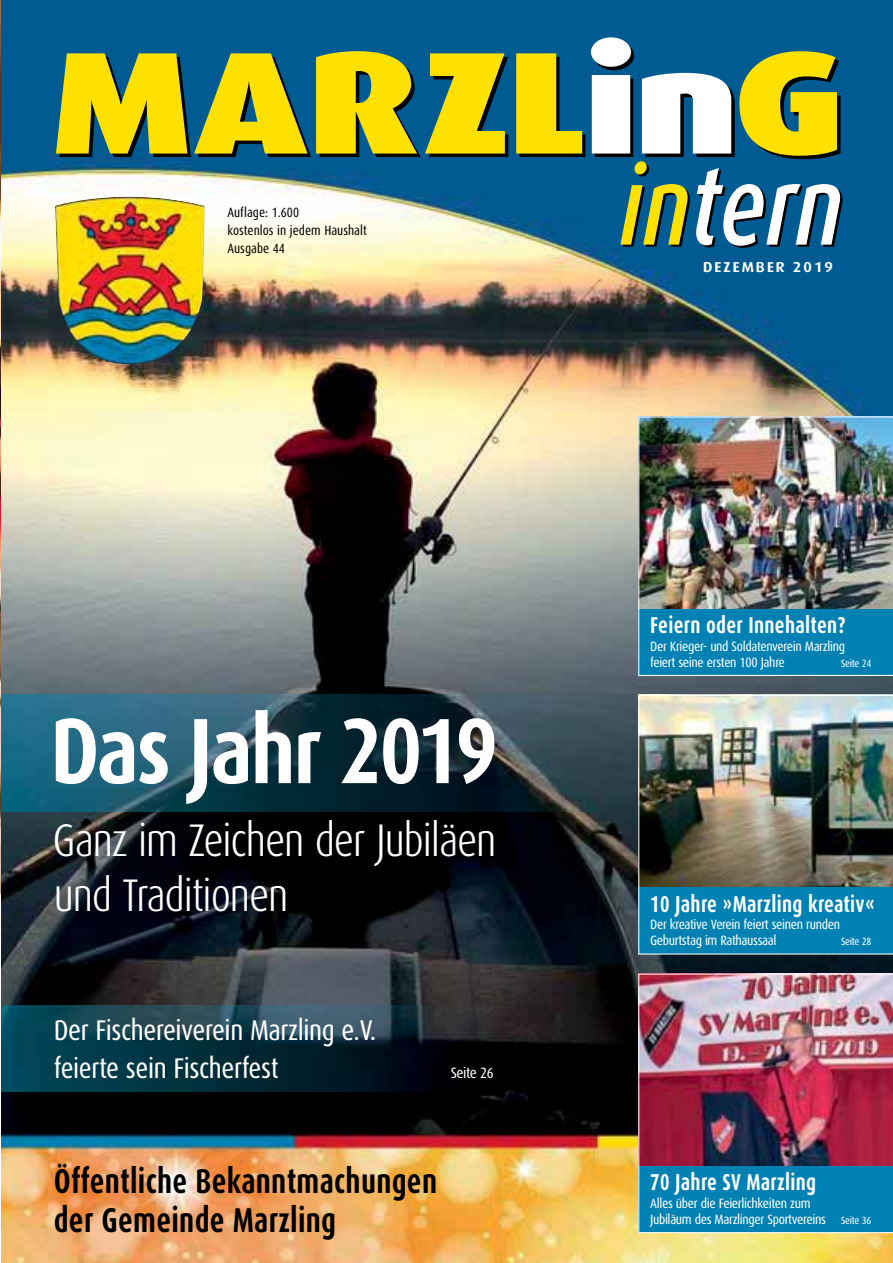
<style>
.page{position:relative;width:893px;height:1263px;background:#fff}
.page>*{position:absolute;margin:0;border:0;box-sizing:border-box;transform-origin:0 0}
.t1{font:900 145.65px "Dax Wide";letter-spacing:.01em;color:#ffe100}
.t2{font:italic 500 110.4px "Dax Condensed";color:#fff;scale:.91 1}
.t3{font:700 93px "Dax Condensed";letter-spacing:-.025em;color:#fff}
.t4{font:300 45.75px/54.4px "Dax Condensed";letter-spacing:-.025em;color:#fff}
.t5{font:700 34.5px/39px "Dax Condensed";letter-spacing:.01em;color:#000;scale:.9 1}
.t6{font:28.5px/37.5px "Dax Condensed";letter-spacing:-.015em;color:#fff}
.t7{font:700 22.95px "Dax Condensed";letter-spacing:.015em;color:#fff;scale:.9 1}
.t8{font:15px "Dax Condensed";letter-spacing:-.025em;color:#fff}
.t9{font:700 14.25px "Dax Wide";letter-spacing:.155em;color:#fff;scale:.92 1}
.t10{font:13.5px/16.2px "Dax Condensed";letter-spacing:-.025em;color:#fff}
.t11{font:13.5px/18px "Dax Condensed";color:#060001}
.t12{font:10.5px "Dax Condensed";letter-spacing:-.025em;color:#fff}
.s1{color:#000}
.s2{color:#ffe100}
.s3{font-size:10.5px}
</style>
<div class="page">
<img style="left:1px;top:0;width:892px;height:1263px">
<img style="left:55px;top:197px;width:113px;height:9px">
<img style="left:1px;top:695px;width:637px;height:116px">
<img style="left:1px;top:1005px;width:510px;height:86px">
<img style="left:638px;top:416px;width:255px;height:818px">
<h1 class="t1" style="left:52px;top:53px;width:797px">MARZL<span class="s1">inG</span></h1>
<h2 class="t2" style="left:619px;top:151px;width:247px"><span class="s2">in</span>tern</h2>
<p class="t9" style="left:703px;top:259px;width:143px">DEZEMBER 2019</p>
<p class="t11" style="left:227px;top:203px;width:141px">Auflage: 1.600<br>kostenlos in jedem Haushalt<br>Ausgabe 44</p>
<h3 class="t3" style="left:50px;top:704px;width:449px">Das Jahr 2019</h3>
<h3 class="t4" style="left:53px;top:813px;width:445px">Ganz im Zeichen der Jubiläen und Traditionen</h3>
<h3 class="t6" style="left:54px;top:1013px;width:324px">Der Fischereiverein Marzling e.V. feierte sein Fischerfest</h3>
<p class="t8" style="left:451px;top:1065px;width:45px">Seite 26</p>
<h3 class="t5" style="left:54px;top:1163px;width:427px">Öffentliche Bekannt machungen der Gemeinde Marzling</h3>
<h3 class="t7" style="left:650px;top:614px;width:219px">Feiern oder Innehalten?</h3>
<p class="t10" style="left:650px;top:638px;width:196px">Der Krieger- und Soldatenverein Marzling feiert seine ersten 100 Jahre</p>
<p class="t12" style="left:841px;top:658px;width:32px">Seite 24</p>
<h3 class="t7" style="left:650px;top:892px;width:251px">10 Jahre »Marzling kreativ«</h3>
<p class="t10" style="left:650px;top:917px;width:191px">Der kreative Verein feiert seinen runden<br>Geburtstag im Rathaussaal</p>
<p class="t12" style="left:841px;top:936px;width:32px">Seite 28</p>
<h3 class="t7" style="left:650px;top:1171px;width:186px">70 Jahre SV Marzling</h3>
<p class="t10" style="left:650px;top:1196px;width:223px">Alles über die Feierlichkeiten zum<br>Jubiläum des Marzlinger Sportvereins <span class="s3">Seite 36</span></p>
</div>
